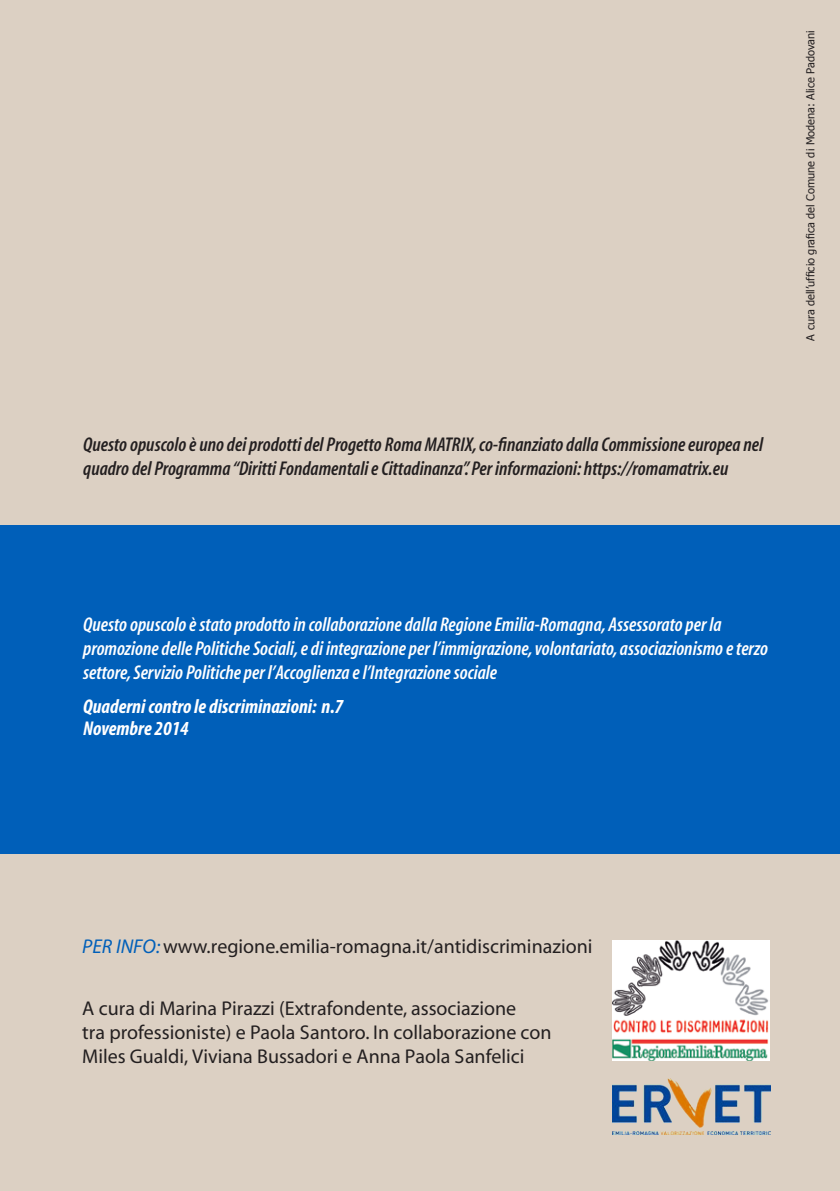
<style>
.page{position:relative;width:840px;height:1191px;background:#fff}
.page>*{position:absolute;margin:0;border:0;box-sizing:border-box;transform-origin:0 0}
.t1{font:italic 600 condensed 20px/24px "Myriad";color:#fff}
.t2{font:20px "Myriad MM 400 600";color:#231f20}
.t3{font:italic 600 condensed 20px/24px "Myriad";color:#231f20}
.t4{font:italic 700 condensed 20px "Myriad Pro";color:#fff}
.t5{font:11px "Tahoma";color:#231f20}
.s1{font-family:"Myriad";font-style:italic;color:#005fb9}
</style>
<div class="page">
<div style="left:0;top:0;width:839px;height:1191px;background:#dcd0c3"></div>
<div style="left:0;top:525px;width:839px;height:329px;background:#005fb9"></div>
<img style="left:612px;top:940px;width:157px;height:120px">
<div style="left:602px;top:1071px;width:177px;height:69px;background:linear-gradient(to right,#ddd0c3,#dbcfc3)"></div>
<img style="left:611px;top:1077px;width:159px;height:57px">
<p class="t3" style="left:83px;top:433px;width:681px">Questo opuscolo è uno dei prodotti del Progetto Roma MATRIX, co-finanziato dalla Commissione europea nel quadro del Programma “Diritti Fondamentali e Cittadinanza”. Per informazioni: https://romamatrix.eu</p>
<p class="t5" style="left:802px;top:340px;width:311px;rotate:-90deg">A cura dell’ufficio grafica del Comune di Modena: Alice Padovani</p>
<p class="t1" style="left:83px;top:613px;width:686px">Questo opuscolo è stato prodotto in collaborazione dalla Regione Emilia-Romagna, Assessorato per la promozione delle Politiche Sociali, e di integrazione per l’immigrazione, volontariato, associazionismo e terzo settore, Servizio Politiche per l’Accoglienza e l’Integrazione sociale</p>
<p class="t4" style="left:83px;top:694px;width:262px">Quaderni contro le discriminazioni: n.7</p>
<p class="t4" style="left:83px;top:716px;width:107px">Novembre 2014</p>
<p class="t2" style="left:82px;top:936px;width:511px"><span class="s1">PER INFO:</span> www.regione.emilia-romagna.it/antidiscriminazioni</p>
<p class="t2" style="left:82px;top:998px;width:435px">A cura di Marina Pirazzi (Extrafondente, associazione</p>
<p class="t2" style="left:82px;top:1022px;width:470px">tra professioniste) e Paola Santoro. In collaborazione con</p>
<p class="t2" style="left:82px;top:1046px;width:443px">Miles Gualdi, Viviana Bussadori e Anna Paola Sanfelici</p>
</div>
